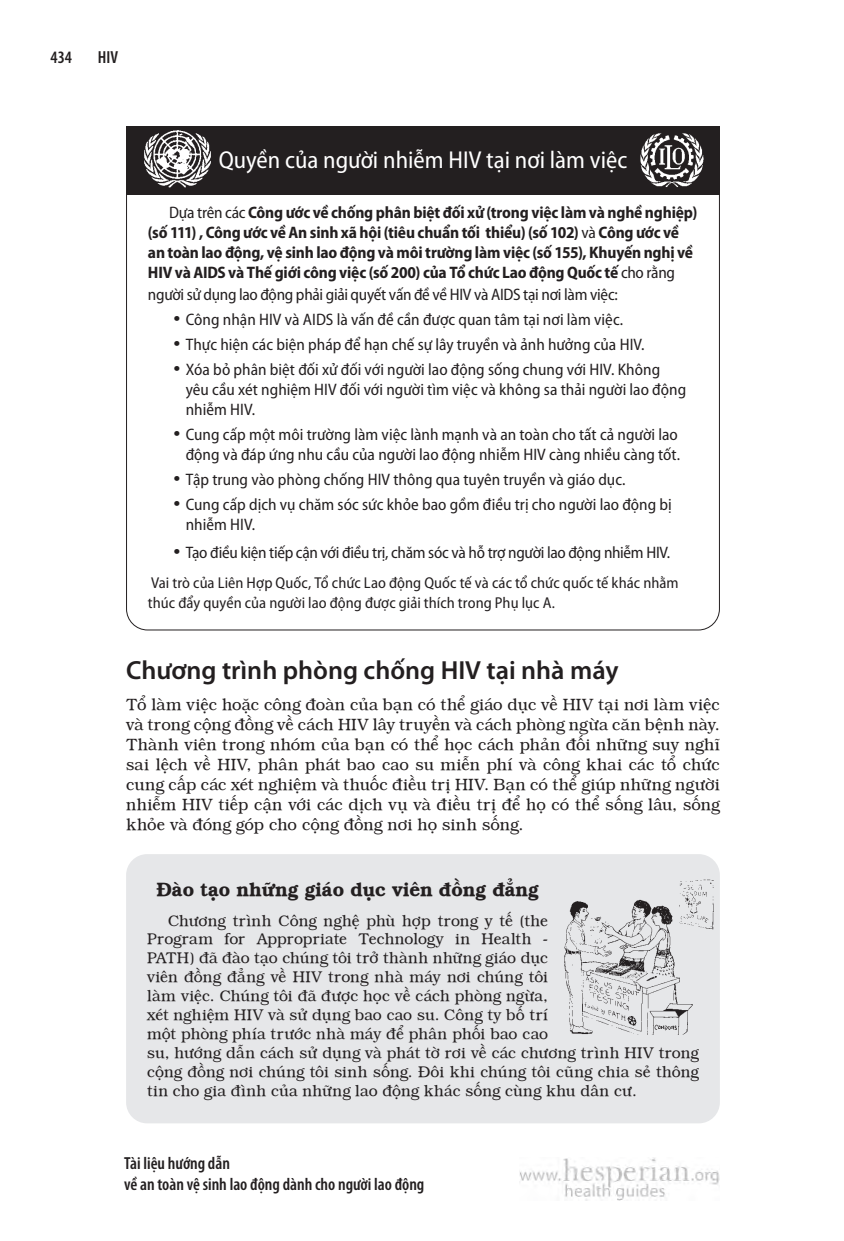
<style>
.page{position:relative;width:844px;height:1241px;background:#fff}
.page>*{position:absolute;margin:0;border:0;box-sizing:border-box;transform-origin:0 0}
._2_head{font:600 26.25px "Myriad Pro";color:#231f20}
.head_rights_box{font:semi-condensed 24.5px "Myriad Pro";color:#fff}
.head_story{font:700 19.25px "UVN Sach Vo";color:#231f20}
.t1{font:600 condensed 17.5px/21px "Myriad Pro";color:#231f20}
.body_rights_box{font:semi-condensed 16.62px/19.9px "Myriad Pro";color:#231f20}
.body_flush{font:16.62px/19.9px "UVN Sach Vo";letter-spacing:.005em;color:#231f20;text-align:justify}
.body_rights_box-2{font:700 semi-condensed 16.62px/19.9px "Myriad Pro";letter-spacing:-.01em;color:#231f20}
.body_rights_box-3{font:semi-condensed 16.62px "Myriad Pro";letter-spacing:-.02em;color:#231f20}
.body{font:15.75px/18.9px "UVN Sach Vo";letter-spacing:.01em;color:#231f20}
.author_s_voice{font:semi-condensed 15.75px/19.2px "Myriad Pro";letter-spacing:.005em;color:#231f20}
.s1{font-weight:400}
.s2{font-family:"UVN Sach Vo";font-stretch:normal;font-size:17.5px}
</style>
<div class="page">
<img style="left:519px;top:1157px;width:200px;height:43px">
<div style="left:126px;top:854px;width:593px;height:269px;background:#e6e7e9;border-radius:21px"></div>
<img style="left:564px;top:866px;width:155px;height:168px">
<div style="left:126px;top:126px;width:593px;height:68px;background:#231f20"></div>
<img style="left:145px;top:130px;width:65px;height:57px">
<img style="left:641px;top:133px;width:61px;height:54px">
<p class="t1" style="left:51px;top:47px;width:23px">434</p>
<p class="t1" style="left:98px;top:47px;width:22px">HIV</p>
<p class="head_rights_box" style="left:218px;top:145px;width:410px">Quyền của người nhiễm HIV tại nơi làm việc</p>
<p class="body_rights_box-2" style="left:148px;top:202px;width:550px;text-indent:21px"><span class="s1">Dựa trên các</span> Công ước về chống phân biệt đối xử (trong việc làm và nghề nghiệp) (số 111) , Công ước về An sinh xã hội (tiêu chuẩn tối thiểu) (số 102) <span class="s1">và</span> Công ước về an toàn lao động, vệ sinh lao động và môi trường làm việc (số 155), Khuyến nghị về HIV và AIDS và Thế giới công việc (số 200) của Tổ chức Lao động Quốc tế <span class="s1">cho rằng</span></p>
<p class="body_rights_box-3" style="left:148px;top:285px;width:471px">người sử dụng lao động phải giải quyết vấn đề về HIV và AIDS tại nơi làm việc:</p>
<p class="body_rights_box" style="left:172px;top:309px;width:452px"><span class="s2">•</span> Công nhận HIV và AIDS là vấn đề cần được quan tâm tại nơi làm việc.</p>
<p class="body_rights_box" style="left:172px;top:334px;width:474px"><span class="s2">•</span> Thực hiện các biện pháp để hạn chế sự lây truyền và ảnh hưởng của HIV.</p>
<p class="body_rights_box" style="left:186px;top:359px;width:501px;text-indent:-14px"><span class="s2">•</span> Xóa bỏ phân biệt đối xử đối với người lao động sống chung với HIV. Không yêu cầu xét nghiệm HIV đối với người tìm việc và không sa thải người lao động nhiễm HIV.</p>
<p class="body_rights_box" style="left:172px;top:424px;width:509px;text-align:right"><span class="s2">•</span> Cung cấp một môi trường làm việc lành mạnh và an toàn cho tất cả người lao động và đáp ứng nhu cầu của người lao động nhiễm HIV càng nhiều càng tốt.</p>
<p class="body_rights_box" style="left:172px;top:469px;width:455px"><span class="s2">•</span> Tập trung vào phòng chống HIV thông qua tuyên truyền và giáo dục.</p>
<p class="body_rights_box" style="left:186px;top:494px;width:487px;text-indent:-14px"><span class="s2">•</span> Cung cấp dịch vụ chăm sóc sức khỏe bao gồm điều trị cho người lao động bị nhiễm HIV.</p>
<p class="body_rights_box-3" style="left:172px;top:542px;width:500px"><span class="s2">•</span> Tạo điều kiện tiếp cận với điều trị, chăm sóc và hỗ trợ người lao động nhiễm HIV.</p>
<p class="author_s_voice" style="left:148px;top:573px;width:532px">Vai trò của Liên Hợp Quốc, Tổ chức Lao động Quốc tế và các tổ chức quốc tế khác nhằm thúc đẩy quyền của người lao động được giải thích trong Phụ lục A.</p>
<p class="_2_head" style="left:126px;top:653px;width:494px">Chương trình phòng chống HIV tại nhà máy</p>
<p class="body_flush" style="left:126px;top:693px;width:595px">Tổ làm việc hoặc công đoàn của bạn có thể giáo dục về HIV tại nơi làm việc và trong cộng đồng về cách HIV lây truyền và cách phòng ngừa căn bệnh này.<br>Thành viên trong nhóm của bạn có thể học cách phản đối những suy nghĩ sai lệch về HIV, phân phát bao cao su miễn phí và công khai các tổ chức cung cấp các xét nghiệm và thuốc điều trị HIV. Bạn có thể giúp những người nhiễm HIV tiếp cận với các dịch vụ và điều trị để họ có thể sống lâu, sống khỏe và đóng góp cho cộng đồng nơi họ sinh sống.</p>
<p class="head_story" style="left:156px;top:875px;width:384px">Đào tạo những giáo dục viên đồng đẳng</p>
<p class="body" style="left:147px;top:909px;width:553px;text-indent:21px">Chương trình Công nghệ phù hợp trong y tế (the<br>Program for Appropriate Technology in Health -<br>PATH) đã đào tạo chúng tôi trở thành những giáo dục<br>viên đồng đẳng về HIV trong nhà máy nơi chúng tôi<br>làm việc. Chúng tôi đã được học về cách phòng ngừa,<br>xét nghiệm HIV và sử dụng bao cao su. Công ty bố trí<br>một phòng phía trước nhà máy để phân phối bao cao<br>su, hướng dẫn cách sử dụng và phát tờ rơi về các chương trình HIV trong cộng đồng nơi chúng tôi sinh sống. Đôi khi chúng tôi cũng chia sẻ thông tin cho gia đình của những lao động khác sống cùng khu dân cư.</p>
<p class="t1" style="left:124px;top:1152px;width:302px">Tài liệu hướng dẫn<br>về an toàn vệ sinh lao động dành cho người lao động</p>
</div>
